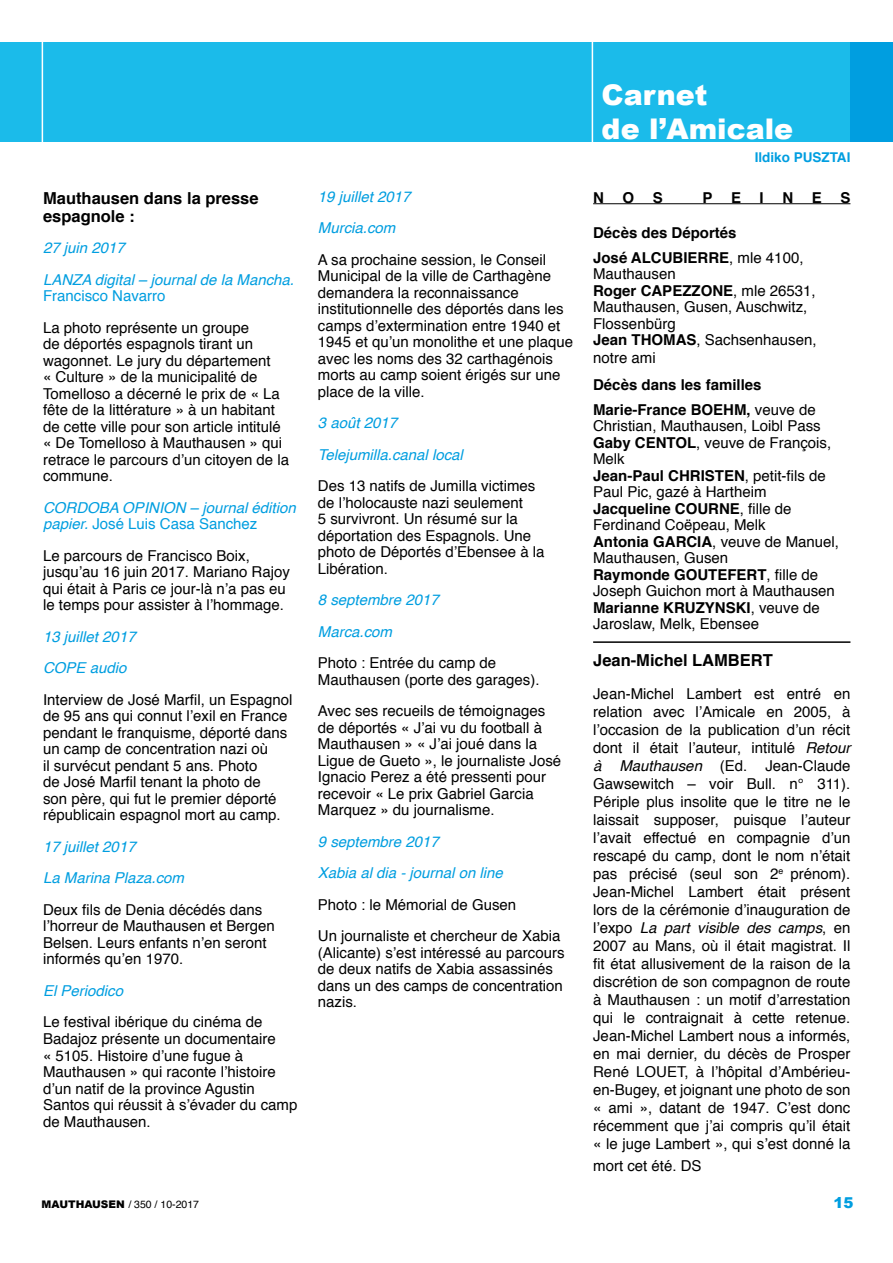
<style>
.page{position:relative;width:893px;height:1263px;background:#fff}
.page>*{position:absolute;margin:0;border:0;box-sizing:border-box;transform-origin:0 0}
.t1{font:900 28.5px/34.2px "Arial";color:#fff}
.t2{font:700 16.5px/18.1px "Helvetica";color:#000}
.t3{font:15px/16.5px "Helvetica";color:#000}
.t4{font:italic 15px/31.5px "Helvetica";color:#009ee0}
.t5{font:700 15px/25px "Helvetica";color:#000}
.t6{font:15px "Helvetica";color:#009ee0}
.t7{font:900 15px "Arial";color:#009ee0}
.t8{font:700 13.5px "Helvetica";color:#009ee0}
.t9{font:10.5px "Helvetica";color:#000}
.s1{font-style:normal}
.s2{font-family:"Arial";font-weight:900}
.s3{font-weight:400}
.s4{font-weight:700}
.s5{font-style:italic}
</style>
<div class="page">
<div style="left:0;top:43px;width:893px;height:99px;background:#1bbbea"></div>
<hr style="left:593px;top:203px;width:257px;height:1px;background:#000">
<div style="left:850px;top:43px;width:43px;height:99px;background:#009ee0"></div>
<hr style="left:592px;top:19px;width:1px;height:142px;background:#fff">
<hr style="left:42px;top:25px;width:1px;height:143px;background:#fff">
<hr style="left:593px;top:641px;width:257px;height:2px;background:#000">
<p class="t2" style="left:43px;top:189px;width:217px">Mauthausen dans la presse espagnole :</p>
<p class="t4" style="left:43px;top:233px;width:252px">27 juin 2017<br>LANZA digital – journal de la Mancha.</p>
<p class="t6" style="left:43px;top:285px;width:124px">Francisco Navarro</p>
<p class="t3" style="left:43px;top:320px;width:247px">La photo représente un groupe<br>de déportés espagnols tirant un wagonnet. Le jury du département<br>« Culture » de la municipalité de<br>Tomelloso a décerné le prix de « La fête de la littérature » à un habitant de cette ville pour son article intitulé « De Tomelloso à Mauthausen » qui retrace le parcours d’un citoyen de la commune.</p>
<p class="t4" style="left:43px;top:500px;width:254px;line-height:16.5px">CORDOBA OPINION – journal édition papier. <span class="s1">José Luis Casa Sanchez</span></p>
<p class="t3" style="left:43px;top:548px;width:248px">Le parcours de Francisco Boix, jusqu’au 16 juin 2017. Mariano Rajoy qui était à Paris ce jour-là n’a pas eu le temps pour assister à l’hommage.</p>
<p class="t4" style="left:43px;top:621px;width:94px">13 juillet 2017<br>COPE audio</p>
<p class="t3" style="left:43px;top:692px;width:251px">Interview de José Marfil, un Espagnol de 95 ans qui connut l’exil en France pendant le franquisme, déporté dans un camp de concentration nazi où<br>il survécut pendant 5 ans. Photo<br>de José Marfil tenant la photo de<br>son père, qui fut le premier déporté républicain espagnol mort au camp.</p>
<p class="t4" style="left:43px;top:831px;width:142px">17 juillet 2017<br>La Marina Plaza.com</p>
<p class="t3" style="left:43px;top:902px;width:233px">Deux fils de Denia décédés dans l’horreur de Mauthausen et Bergen<br>Belsen. Leurs enfants n’en seront informés qu’en 1970.</p>
<p class="t4" style="left:43px;top:975px;width:82px">El Periodico</p>
<p class="t3" style="left:43px;top:1014px;width:256px">Le festival ibérique du cinéma de<br>Badajoz présente un documentaire<br>« 5105. Histoire d’une fugue à<br>Mauthausen » qui raconte l’histoire d’un natif de la province Agustin<br>Santos qui réussit à s’évader du camp de Mauthausen.</p>
<p class="t9" style="left:42px;top:1196px;width:159px"><span class="s2">MAUTHAUSEN</span> / 350 / 10-2017</p>
<p class="t4" style="left:318px;top:181px;width:94px">19 juillet 2017<br>Murcia.com</p>
<p class="t3" style="left:318px;top:251px;width:257px">A sa prochaine session, le Conseil Municipal de la ville de Carthagène demandera la reconnaissance institutionnelle des déportés dans les camps d’extermination entre 1940 et 1945 et qu’un monolithe et une plaque avec les noms des 32 carthagénois morts au camp soient érigés sur une place de la ville.</p>
<p class="t4" style="left:318px;top:407px;width:147px">3 août 2017<br>Telejumilla.canal local</p>
<p class="t3" style="left:318px;top:478px;width:228px">Des 13 natifs de Jumilla victimes de l’holocauste nazi seulement<br>5 survivront. Un résumé sur la déportation des Espagnols. Une photo de Déportés d’Ebensee à la<br>Libération.</p>
<p class="t4" style="left:318px;top:584px;width:122px">8 septembre 2017<br>Marca.com</p>
<p class="t3" style="left:318px;top:655px;width:223px">Photo : Entrée du camp de<br>Mauthausen (porte des garages).</p>
<p class="t3" style="left:318px;top:703px;width:245px">Avec ses recueils de témoignages de déportés « J’ai vu du football à<br>Mauthausen » « J’ai joué dans la<br>Ligue de Gueto », le journaliste José<br>Ignacio Perez a été pressenti pour recevoir « Le prix Gabriel Garcia<br>Marquez » du journalisme.</p>
<p class="t4" style="left:318px;top:826px;width:187px">9 septembre 2017<br>Xabia al dia - journal on line</p>
<p class="t3" style="left:318px;top:889px;width:244px;line-height:31.5px">Photo : le Mémorial de Gusen<br>Un journaliste et chercheur de Xabia</p>
<p class="t3" style="left:318px;top:944px;width:248px">(Alicante) s’est intéressé au parcours de deux natifs de Xabia assassinés dans un des camps de concentration nazis.</p>
<h1 class="t1" style="left:602px;top:77px;width:193px">Carnet<br>de l’Amicale</h1>
<p class="t8" style="left:755px;top:146px;width:97px">Ildiko PUSZTAI</p>
<p class="t5" style="left:593px;top:185px;width:71px">NOS</p>
<p class="t5" style="left:702px;top:185px;width:150px">PEINES</p>
<p class="t5" style="left:593px;top:220px;width:212px">Décès des Déportés<br>José ALCUBIERRE<span class="s3">, mle 4100,</span></p>
<p class="t3" style="left:593px;top:266px;width:225px">Mauthausen<br><span class="s4">Roger CAPEZZONE</span>, mle 26531,<br>Mauthausen, Gusen, Auschwitz,<br>Flossenbürg<br><span class="s4">Jean THOMAS</span>, Sachsenhausen,</p>
<p class="t3" style="left:593px;top:350px;width:64px">notre ami</p>
<p class="t5" style="left:593px;top:372px;width:224px">Décès dans les familles<br>Marie-France BOEHM, <span class="s3">veuve de</span></p>
<p class="t3" style="left:593px;top:418px;width:247px">Christian, Mauthausen, Loibl Pass<br><span class="s4">Gaby CENTOL</span>, veuve de François,<br>Melk<br><span class="s4">Jean-Paul CHRISTEN</span>, petit-fils de<br>Paul Pic, gazé à Hartheim<br><span class="s4">Jacqueline COURNE</span>, fille de<br>Ferdinand Coëpeau, Melk<br><span class="s4">Antonia GARCIA</span>, veuve de Manuel,<br>Mauthausen, Gusen<br><span class="s4">Raymonde GOUTEFERT</span>, fille de<br>Joseph Guichon mort à Mauthausen<br><span class="s4">Marianne KRUZYNSKI</span>, veuve de<br>Jaroslaw, Melk, Ebensee</p>
<p class="t2" style="left:593px;top:651px;width:181px">Jean-Michel LAMBERT</p>
<p class="t3" style="left:593px;top:685px;width:259px;line-height:18px;text-align:justify">Jean-Michel Lambert est entré en relation avec l’Amicale en 2005, à l’occasion de la publication d’un récit dont il était l’auteur, intitulé <span class="s5">Retour à Mauthausen</span> (Ed. Jean-Claude Gawsewitch – voir Bull. n° 311).<br>Périple plus insolite que le titre ne le laissait supposer, puisque l’auteur l’avait effectué en compagnie d’un rescapé du camp, dont le nom n’était pas précisé (seul son 2<sup>e</sup> prénom).<br>Jean-Michel Lambert était présent lors de la cérémonie d’inauguration de l’expo <span class="s5">La part visible des camps</span>, en 2007 au Mans, où il était magistrat. Il fit état allusivement de la raison de la discrétion de son compagnon de route à Mauthausen : un motif d’arrestation qui le contraignait à cette retenue.<br>Jean-Michel Lambert nous a informés, en mai dernier, du décès de Prosper René LOUET, à l’hôpital d’Ambérieu&shy;en-Bugey, et joignant une photo de son « ami », datant de 1947. C’est donc récemment que j’ai compris qu’il était « le juge Lambert », qui s’est donné la</p>
<p class="t3" style="left:593px;top:1157px;width:110px">mort cet été. DS</p>
<p class="t7" style="left:833px;top:1191px;width:22px">15</p>
</div>
